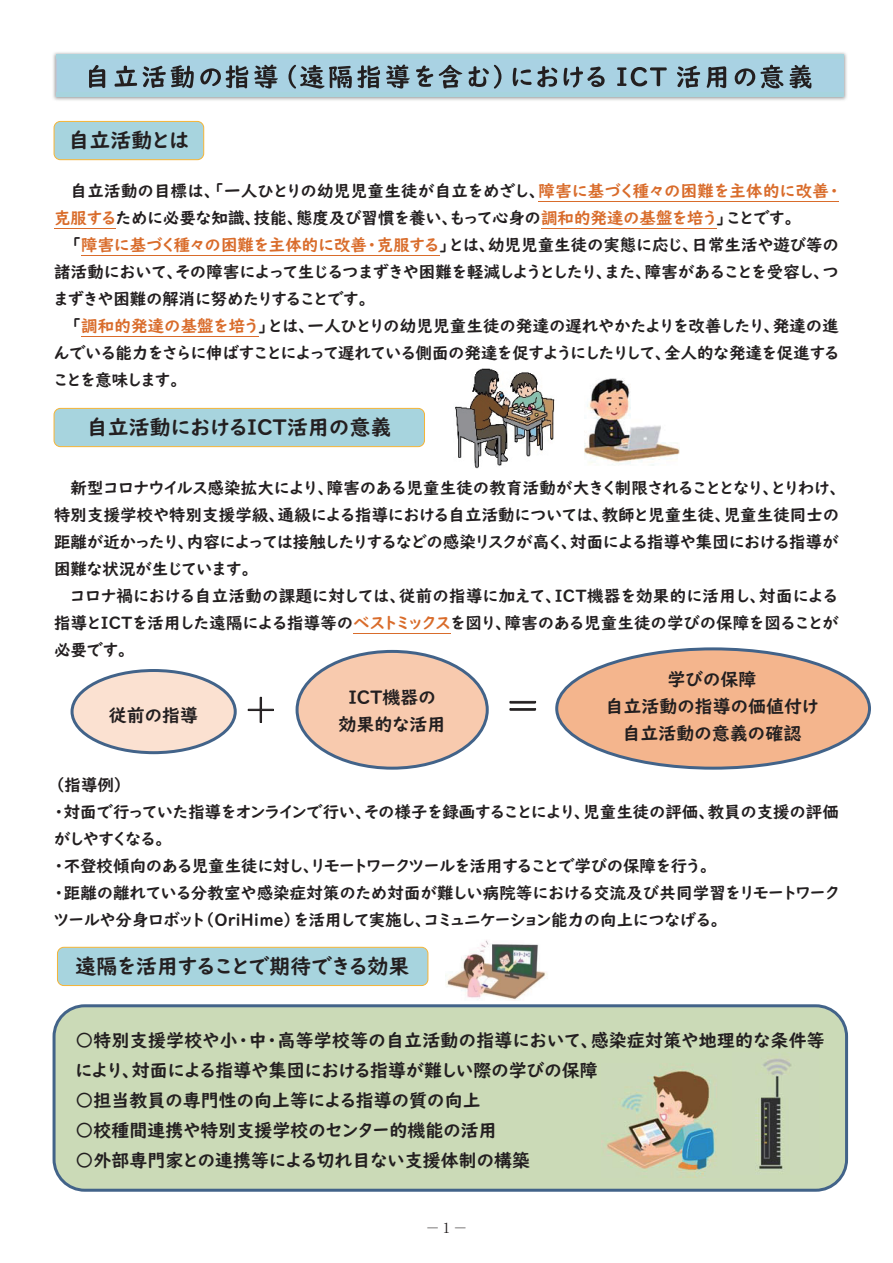
<style>
.page{position:relative;width:893px;height:1263px;background:#fff}
.page>*{position:absolute;margin:0;border:0;box-sizing:border-box;transform-origin:0 0}
.t1{font:36px "MS Mincho";color:#231f20}
.t2{font:21px "UD Digi Kyokasho NK B";color:#231f20}
.t3{font:18px/27px "UD Digi Kyokasho NK B";color:#231f20;text-align:center}
.t4{font:16.5px/27px "UD Digi Kyokasho NK B";letter-spacing:.005em;color:#231f20;text-align:justify}
.t5{font:13.8px "Koz Min Pr 6 N";color:#231f20}
.s1{color:#d96c2b}
.s2{font-family:"Ryumin Pro"}
</style>
<div class="page">
<hr style="left:539px;top:201px;width:300px;height:1px;background:#d96c2b">
<hr style="left:54px;top:228px;width:62px;height:1px;background:#d96c2b">
<hr style="left:541px;top:228px;width:175px;height:1px;background:#d96c2b">
<hr style="left:81px;top:255px;width:358px;height:1px;background:#d96c2b">
<hr style="left:81px;top:336px;width:177px;height:1px;background:#d96c2b">
<hr style="left:354px;top:633px;width:97px;height:1px;background:#d96c2b">
<div style="left:510px;top:708px;width:26px;height:2px;border:1px solid #231f20"></div>
<div style="left:510px;top:701px;width:26px;height:2px;border:1px solid #231f20"></div>
<svg style="left:248px;top:696px;width:26px;height:27px"></svg>
<img style="left:53px;top:52px;width:794px;height:49px">
<div style="left:57px;top:54px;width:787px;height:43px;background:#a7d4de"></div>
<svg style="left:89px;top:65px;width:722px;height:24px"></svg>
<div style="left:54px;top:121px;width:150px;height:39px;background:#a7d4de;border-radius:6px"></div>
<div style="left:54px;top:121px;width:150px;height:39px;border:1px solid #f5b436;border-radius:6px"></div>
<img style="left:455px;top:369px;width:100px;height:100px">
<div style="left:54px;top:408px;width:370px;height:39px;background:#a7d4de;border-radius:6px"></div>
<div style="left:54px;top:408px;width:371px;height:39px;border:1px solid #f5b436;border-radius:6px"></div>
<div style="left:72px;top:670px;width:163px;height:83px;background:#fbe1d1;border-radius:50%"></div>
<div style="left:71px;top:669px;width:166px;height:85px;border:3px solid #426389;border-radius:50%"></div>
<div style="left:557px;top:649px;width:312px;height:119px;background:#f4b58d;border-radius:50%"></div>
<div style="left:297px;top:651px;width:190px;height:117px;background:#f8caae;border-radius:50%"></div>
<div style="left:296px;top:650px;width:193px;height:120px;border:3px solid #426389;border-radius:50%"></div>
<div style="left:54px;top:1006px;width:792px;height:184px;background:#cbdab7;border-radius:31px"></div>
<div style="left:53px;top:1004px;width:795px;height:188px;border:3px solid #426389;border-radius:31px"></div>
<div style="left:57px;top:947px;width:371px;height:38px;background:#a7d4de;border-radius:6px"></div>
<div style="left:57px;top:947px;width:371px;height:39px;border:1px solid #f5b436;border-radius:6px"></div>
<img style="left:446px;top:940px;width:102px;height:60px">
<img style="left:755px;top:1059px;width:37px;height:110px">
<img style="left:607px;top:1069px;width:110px;height:108px">
<img style="left:585px;top:378px;width:94px;height:88px">
<p class="t2" style="left:69px;top:128px;width:122px">自立活動とは</p>
<p class="t4" style="left:54px;top:177px;width:786px;text-indent:16px">自立活動の目標は、「一人ひとりの幼児児童生徒が自立をめざし、<span class="s1">障害に基づく種々の困難を主体的に改善・克服する</span>ために必要な知識、技能、態度及び習慣を養い、もって心身の<span class="s1">調和的発達の基盤を培う</span>」ことです。</p>
<p class="t4" style="left:54px;top:231px;width:786px;text-indent:16px">「<span class="s1">障害に基づく種々の困難を主体的に改善・克服する</span>」とは、幼児児童生徒の実態に応じ、日常生活や遊び等の諸活動において、その障害によって生じるつまずきや困難を軽減しようとしたり、また、障害があることを受容し、つまずきや困難の解消に努めたりすることです。</p>
<p class="t4" style="left:54px;top:312px;width:786px;text-indent:16px">「<span class="s1">調和的発達の基盤を培う</span>」とは、一人ひとりの幼児児童生徒の発達の遅れやかたよりを改善したり、発達の進んでいる能力をさらに伸ばすことによって遅れている側面の発達を促すようにしたりして、全人的な発達を促進することを意味します。</p>
<p class="t2" style="left:87px;top:415px;width:306px">自立活動におけるＩＣＴ活用の意義</p>
<p class="t4" style="left:54px;top:474px;width:786px;text-indent:16px">新型コロナウイルス感染拡大により、障害のある児童生徒の教育活動が大きく制限されることとなり、とりわけ、特別支援学校や特別支援学級、通級による指導における自立活動については、教師と児童生徒、児童生徒同士の距離が近かったり、内容によっては接触したりするなどの感染リスクが高く、対面による指導や集団における指導が困難な状況が生じています。</p>
<p class="t4" style="left:54px;top:582px;width:786px;text-indent:16px">コロナ禍における自立活動の課題に対しては、従前の指導に加えて、ＩＣＴ機器を効果的に活用し、対面による指導とＩＣＴを活用した遠隔による指導等の<span class="s1">ベストミックス</span>を図り、障害のある児童生徒の学びの保障を図ることが必要です。</p>
<p class="t3" style="left:109px;top:702px;width:91px">従前の指導</p>
<p class="t3" style="left:339px;top:684px;width:108px">ＩＣＴ機器の効果的な活用</p>
<h1 class="t1" style="left:243px;top:692px;width:37px">＋</h1>
<h1 class="t1" style="left:505px;top:688px;width:37px">＝</h1>
<p class="t3" style="left:605px;top:666px;width:214px">学びの保障<br>自立活動の指導の価値付け自立活動の意義の確認</p>
<p class="t4" style="left:54px;top:771px;width:786px;text-align:left">（指導例）<br>・対面で行っていた指導をオンラインで行い、その様子を録画することにより、児童生徒の評価、教員の支援の評価がしやすくなる。<br>・不登校傾向のある児童生徒に対し、リモートワークツールを活用することで学びの保障を行う。<br>・距離の離れている分教室や感染症対策のため対面が難しい病院等における交流及び共同学習をリモートワークツールや分身ロボット（OriHime）を活用して実施し、コミュニケーション能力の向上につなげる。</p>
<p class="t2" style="left:76px;top:954px;width:335px">遠隔を活用することで期待できる効果</p>
<p class="t3" style="left:75px;top:1025px;width:751px;line-height:30px;text-align:left">○特別支援学校や小・中・高等学校等の自立活動の指導において、感染症対策や地理的な条件等により、対面による指導や集団における指導が難しい際の学びの保障</p>
<p class="t3" style="left:75px;top:1087px;width:407px">○担当教員の専門性の向上等による指導の質の向上</p>
<p class="t3" style="left:75px;top:1117px;width:423px">○校種間連携や特別支援学校のセンター的機能の活用</p>
<p class="t3" style="left:75px;top:1147px;width:456px">○外部専門家との連携等による切れ目ない支援体制の構築</p>
<p class="t5" style="left:426px;top:1220px;width:43px">−<span class="s2">1</span>−</p>
</div>
